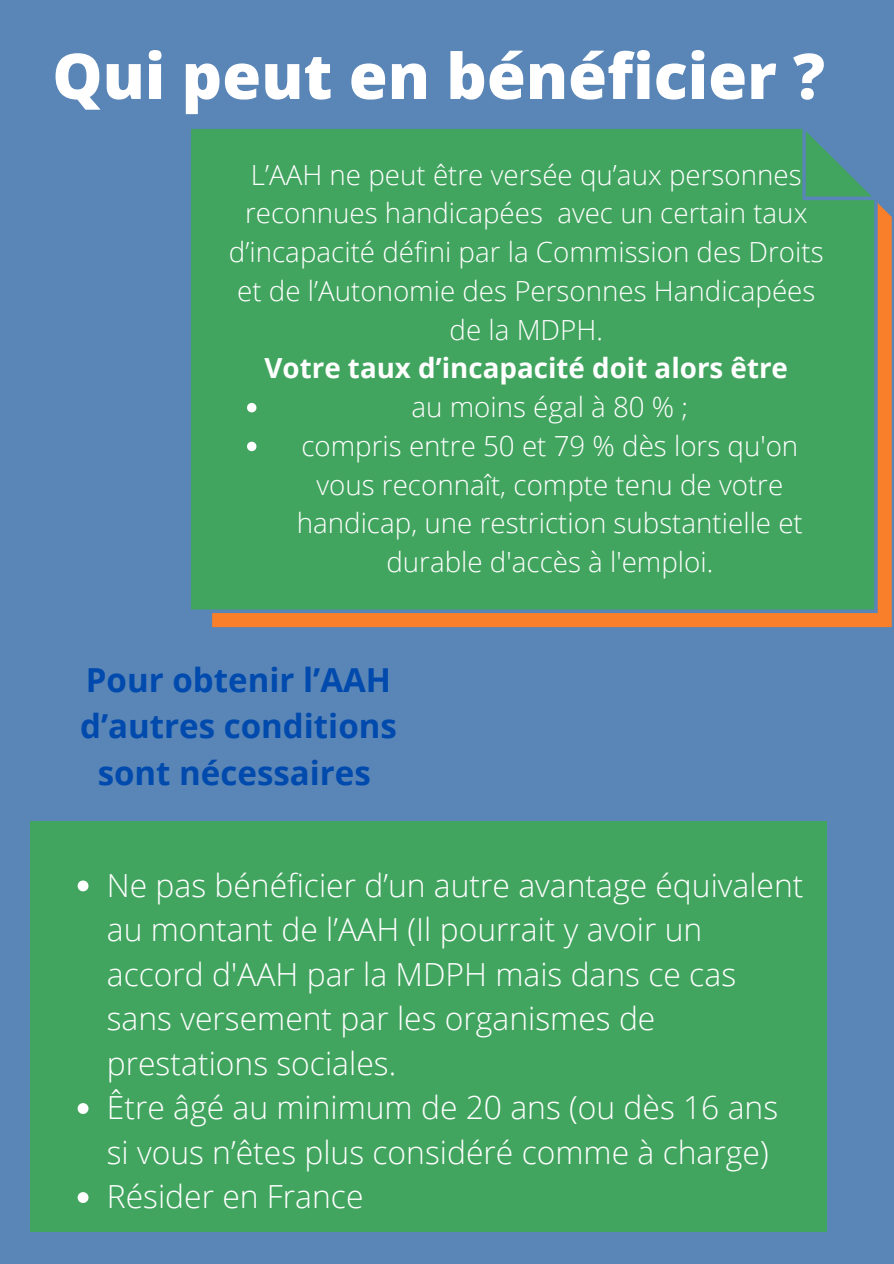
<style>
.page{position:relative;width:894px;height:1264px;background:#fff}
.page>*{position:absolute;margin:0;border:0;box-sizing:border-box;transform-origin:0 0}
.t1{font:800 63px "Open Sans";color:#fff}
.t2{font:700 33px/46.2px "Open Sans";color:#004aad;text-align:center}
.t3{font:300 31.8px/44.5px "Open Sans";color:#fff}
.t4{font:300 27.75px/38.7px "Open Sans";color:#fff;text-align:center}
.t5{font:700 27.75px "Open Sans";color:#fff}
</style>
<div class="page">
<div style="left:0;top:0;width:893px;height:1263px;background:#5985b7"></div>
<div style="left:191px;top:129px;width:701px;height:499px;background:#42a55f"></div>
<div style="left:31px;top:821px;width:795px;height:411px;background:#42a55f"></div>
<svg style="left:247px;top:403px;width:9px;height:9px"></svg>
<svg style="left:247px;top:441px;width:9px;height:10px"></svg>
<svg style="left:78px;top:880px;width:10px;height:11px"></svg>
<svg style="left:78px;top:1103px;width:10px;height:10px"></svg>
<svg style="left:78px;top:1192px;width:10px;height:10px"></svg>
<p class="t1" style="left:52px;top:32px;width:773px">Qui peut en bénéficier ?</p>
<p class="t4" style="left:229px;top:154px;width:596px">L’AAH ne peut être versée qu’aux personnes reconnues handicapées avec un certain taux d’incapacité défini par la Commission des Droits et de l’Autonomie des Personnes Handicapées de la MDPH.</p>
<p class="t5" style="left:264px;top:349px;width:525px">Votre taux d’incapacité doit alors être</p>
<p class="t4" style="left:411px;top:387px;width:278px">au moins égal à 80 % ;</p>
<p class="t4" style="left:297px;top:426px;width:507px">compris entre 50 et 79 % dès lors qu'on vous reconnaît, compte tenu de votre handicap, une restriction substantielle et durable d'accès à l'emploi.</p>
<p class="t2" style="left:80px;top:656px;width:318px">Pour obtenir l’AAH d’autres conditions sont nécessaires</p>
<p class="t3" style="left:107px;top:862px;width:698px">Ne pas bénéficier d’un autre avantage équivalent au montant de l’AAH (Il pourrait y avoir un accord d'AAH par la MDPH mais dans ce cas sans versement par les organismes de prestations sociales.</p>
<p class="t3" style="left:107px;top:1084px;width:672px">Être âgé au minimum de 20 ans (ou dès 16 ans si vous n’êtes plus considéré comme à charge)</p>
<p class="t3" style="left:107px;top:1173px;width:258px">Résider en France</p>
</div>
